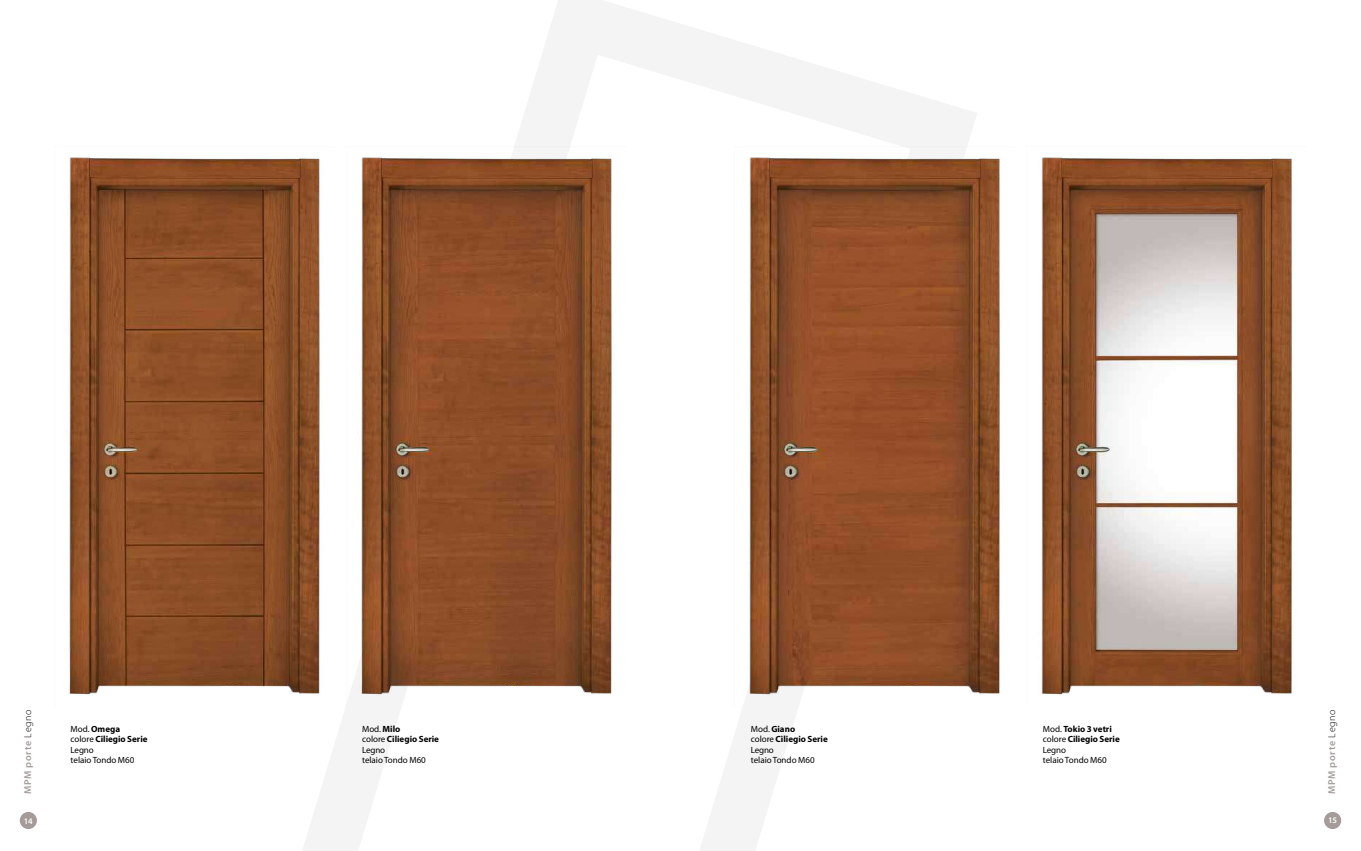
<style>
.page{position:relative;width:1361px;height:851px;background:#fff}
.page>*{position:absolute;margin:0;border:0;box-sizing:border-box;transform-origin:0 0}
.t1{font:600 10px "Myriad Pro";letter-spacing:.075em;color:#a59c99}
.t2{font:9px/10.5px "Myriad Pro";color:#000}
.t3{font:600 8.5px "Myriad Pro";color:#fff}
.s1{font-weight:300;color:#000}
.s2{font-weight:700}
</style>
<div class="page">
<svg style="left:515px;top:0;width:462px;height:146px"></svg>
<svg style="left:303px;top:706px;width:495px;height:144px"></svg>
<img style="left:69px;top:157px;width:251px;height:538px">
<img style="left:346px;top:146px;width:266px;height:560px">
<img style="left:743px;top:146px;width:257px;height:560px">
<img style="left:1041px;top:157px;width:251px;height:538px">
<div style="left:20px;top:811px;width:17px;height:17px;background:#a59c99;border-radius:50%"></div>
<div style="left:1324px;top:811px;width:17px;height:17px;background:#a59c99;border-radius:50%"></div>
<p class="t1" style="left:22px;top:794px;width:86px;rotate:-90deg">MPM porte <span class="s1">Legno</span></p>
<p class="t1" style="left:1326px;top:794px;width:86px;rotate:-90deg">MPM porte <span class="s1">Legno</span></p>
<p class="t2" style="left:71px;top:723px;width:78px">Mod. <span class="s2">Omega<br></span>colore <span class="s2">Ciliegio Serie<br></span>Legno<br>telaio Tondo M60</p>
<p class="t2" style="left:362px;top:723px;width:78px">Mod. <span class="s2">Milo<br></span>colore <span class="s2">Ciliegio Serie<br></span>Legno<br>telaio Tondo M60</p>
<p class="t2" style="left:751px;top:723px;width:78px">Mod. <span class="s2">Giano<br></span>colore <span class="s2">Ciliegio Serie<br></span>Legno<br>telaio Tondo M60</p>
<p class="t2" style="left:1043px;top:723px;width:78px">Mod. <span class="s2">Tokio 3 vetri </span>colore <span class="s2">Ciliegio Serie<br></span>Legno<br>telaio Tondo M60</p>
<p class="t3" style="left:24px;top:816px;width:10px">14</p>
<p class="t3" style="left:1328px;top:815px;width:10px">15</p>
</div>
